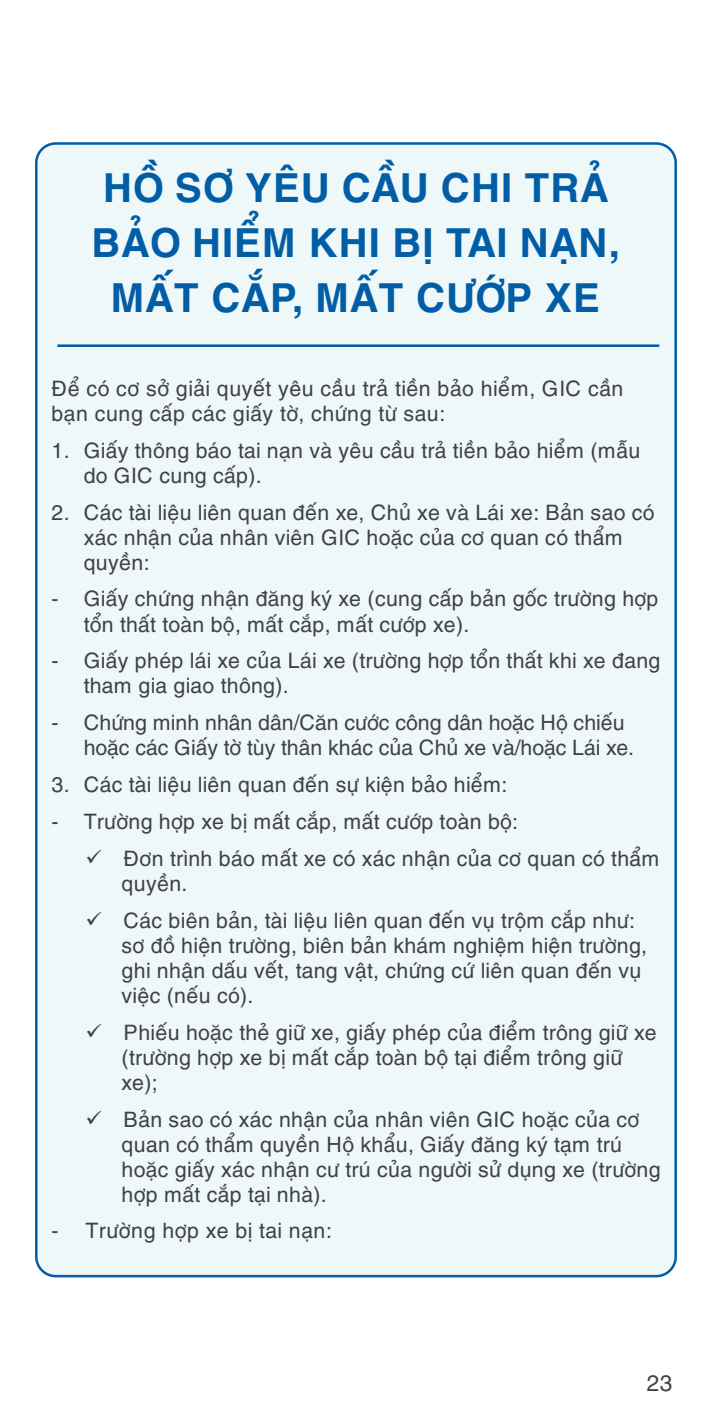
<style>
.page{position:relative;width:709px;height:1418px;background:#fff}
.page>*{position:absolute;margin:0;border:0;box-sizing:border-box;transform-origin:0 0}
.t1{font:700 40px/55px "UTM Helve";color:#005da6;text-align:center}
.t2{font:22.5px "UTM Helve";color:#414042}
.t3{font:21.25px/25px "UTM Helve";letter-spacing:-.01em;color:#414042}
</style>
<div class="page">
<div style="left:36px;top:143px;width:639px;height:1133px;background:#eef8f9;border-radius:19px"></div>
<hr style="left:57px;top:344px;width:602px;height:3px;background:#005da6">
<h1 class="t1" style="left:91px;top:155px;width:530px">HỒ SƠ YÊU CẦU CHI TRẢ<br>BẢO HIỂM KHI BỊ TAI NẠN,<br>MẤT CẮP, MẤT CƯỚP XE</h1>
<p class="t3" style="left:51px;top:373px;width:574px">Để có cơ sở giải quyết yêu cầu trả tiền bảo hiểm, GIC cần bạn cung cấp các giấy tờ, chứng từ sau:</p>
<p class="t3" style="left:84px;top:435px;width:558px;text-indent:-32px">1. Giấy thông báo tai nạn và yêu cầu trả tiền bảo hiểm (mẫu do GIC cung cấp).</p>
<p class="t3" style="left:84px;top:497px;width:573px;text-indent:-32px">2. Các tài liệu liên quan đến xe, Chủ xe và Lái xe: Bản sao có xác nhận của nhân viên GIC hoặc của cơ quan có thẩm quyền:</p>
<p class="t3" style="left:84px;top:584px;width:577px;text-indent:-32px">- Giấy chứng nhận đăng ký xe (cung cấp bản gốc trường hợp tổn thất toàn bộ, mất cắp, mất cướp xe).</p>
<p class="t3" style="left:84px;top:646px;width:579px;text-indent:-32px">- Giấy phép lái xe của Lái xe (trường hợp tổn thất khi xe đang tham gia giao thông).</p>
<p class="t3" style="left:84px;top:708px;width:552px;text-indent:-32px">- Chứng minh nhân dân/Căn cước công dân hoặc Hộ chiếu hoặc các Giấy tờ tùy thân khác của Chủ xe và/hoặc Lái xe.</p>
<p class="t3" style="left:51px;top:770px;width:458px">3. Các tài liệu liên quan đến sự kiện bảo hiểm:</p>
<p class="t3" style="left:51px;top:806px;width:468px">- Trường hợp xe bị mất cắp, mất cướp toàn bộ:</p>
<p class="t3" style="left:122px;top:843px;width:540px;text-indent:-36px">✓ Đơn trình báo mất xe có xác nhận của cơ quan có thẩm quyền.</p>
<p class="t3" style="left:122px;top:905px;width:527px;text-indent:-36px">✓ Các biên bản, tài liệu liên quan đến vụ trộm cắp như: sơ đồ hiện trường, biên bản khám nghiệm hiện trường, ghi nhận dấu vết, tang vật, chứng cứ liên quan đến vụ việc (nếu có).</p>
<p class="t3" style="left:122px;top:1017px;width:537px;text-indent:-36px">✓ Phiếu hoặc thẻ giữ xe, giấy phép của điểm trông giữ xe (trường hợp xe bị mất cắp toàn bộ tại điểm trông giữ xe);</p>
<p class="t3" style="left:122px;top:1104px;width:541px;text-indent:-36px">✓ Bản sao có xác nhận của nhân viên GIC hoặc của cơ quan có thẩm quyền Hộ khẩu, Giấy đăng ký tạm trú hoặc giấy xác nhận cư trú của người sử dụng xe (trường hợp mất cắp tại nhà).</p>
<p class="t3" style="left:51px;top:1216px;width:282px">- Trường hợp xe bị tai nạn:</p>
<p class="t2" style="left:646px;top:1365px;width:28px">23</p>
</div>
